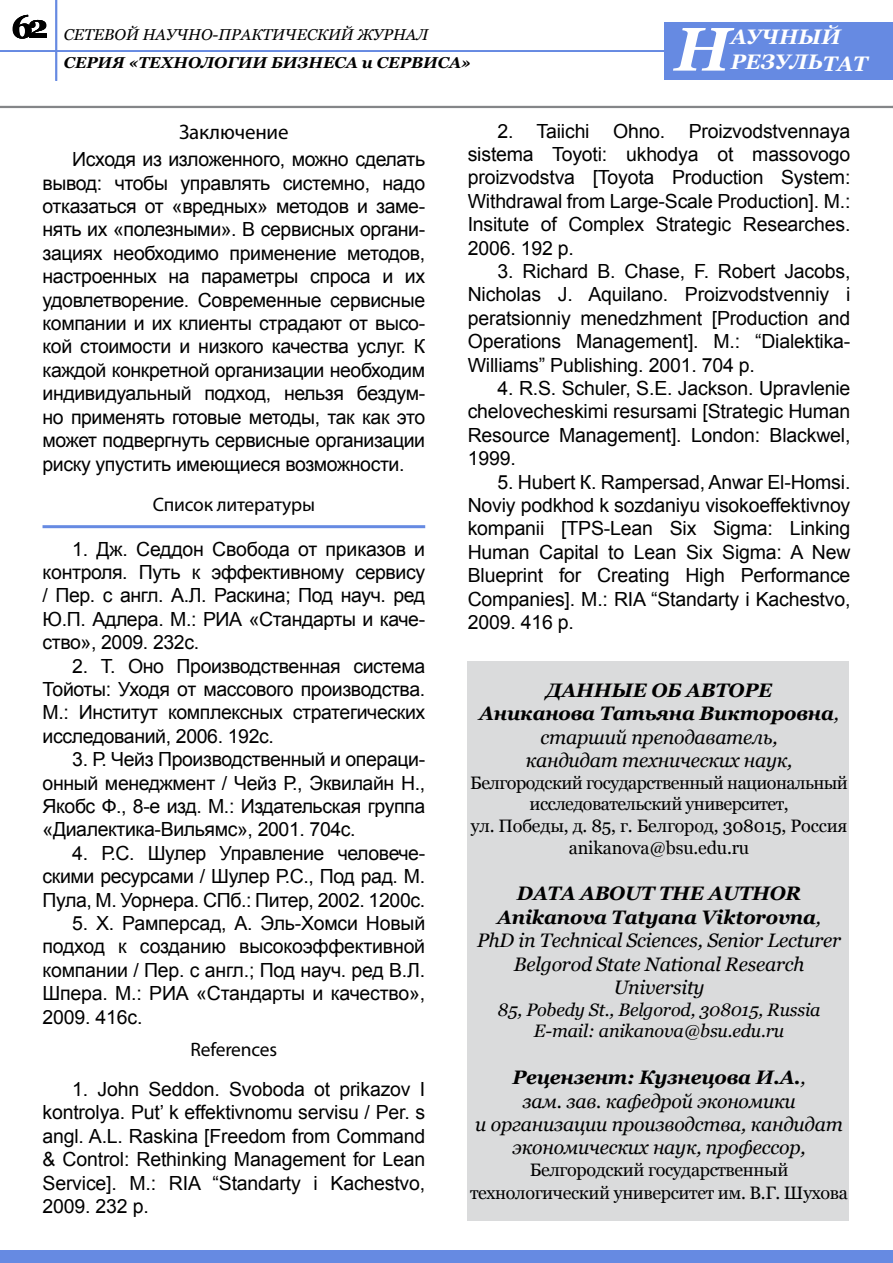
<style>
.page{position:relative;width:893px;height:1263px;background:#fff}
.page>*{position:absolute;margin:0;border:0;box-sizing:border-box;transform-origin:0 0}
.t1{font:italic 700 61.5px "Georgia";color:#fff}
.t2{font:italic 700 21px/25.2px "Georgia";color:#fff}
.t3{font:21px "Myriad Pro";letter-spacing:-.01em;color:#000}
.t4{font:19.5px/23.4px "Arial";letter-spacing:-.01em;color:#000;text-align:justify}
.t5{font:italic 19.5px/23.4px "Georgia";letter-spacing:-.01em;color:#000;text-align:center}
.t6{font:italic 700 19.5px "Georgia";letter-spacing:-.01em;color:#000}
.t7{font:19.5px "Myriad Pro";letter-spacing:-.01em;color:#000}
.t8{font:18px/21.6px "Georgia";letter-spacing:-.02em;color:#000;text-align:center}
.t9{font:italic 18px/21.6px "Georgia";letter-spacing:-.01em;color:#000;text-align:center}
.t10{font:italic 15.75px/28px "Georgia";color:#000}
.t11{font:italic 700 15.75px "Georgia";color:#000}
.s1{font-weight:700}
.s2{font-weight:400}
</style>
<div class="page">
<hr style="left:0;top:106px;width:893px;height:2px;background:#848688">
<hr style="left:56px;top:0;width:1px;height:81px;background:#668ae2">
<div style="left:664px;top:22px;width:229px;height:58px;background:#668ae2"></div>
<hr style="left:0;top:50px;width:680px;height:2px;background:#668ae2">
<div style="left:0;top:1250px;width:893px;height:13px;background:#668ae2"></div>
<div style="left:468px;top:661px;width:381px;height:559px;background:#dadbdc"></div>
<hr style="left:43px;top:525px;width:382px;height:3px;background:#668ae2">
<p class="t10" style="left:64px;top:21px;width:366px;text-indent:-52px"><sup>62</sup> СЕТЕВОЙ НАУЧНО-ПРАКТИЧЕСКИЙ ЖУРНАЛ<br><span class="s1">СЕРИЯ «технологии бизнеса и сер</span></p>
<p class="t11" style="left:411px;top:53px;width:61px">виса»</p>
<p class="t2" style="left:731px;top:24px;width:138px">АУЧНЫЙ<br>РЕЗУЛЬТАТ</p>
<h1 class="t1" style="left:675px;top:9px;width:58px">Н</h1>
<p class="t3" style="left:179px;top:119px;width:111px">Заключение</p>
<p class="t4" style="left:43px;top:148px;width:384px;text-indent:30px">Исходя из изложенного, можно сделать вывод: чтобы управлять системно, надо отказаться от «вредных» методов и заме&shy;нять их «полезными». В сервисных органи&shy;зациях необходимо применение методов, настроенных на параметры спроса и их удовлетворение. Современные сервисные компании и их клиенты страдают от высо&shy;кой стоимости и низкого качества услуг. К каждой конкретной организации необходим индивидуальный подход, нельзя бездум&shy;но применять готовые методы, так как это может подвергнуть сервисные организации риску упустить имеющиеся возможности.</p>
<p class="t7" style="left:153px;top:492px;width:164px">Список литературы</p>
<p class="t4" style="left:43px;top:537px;width:384px;text-indent:30px">1. Дж. Седдон Свобода от приказов и контроля. Путь к эффективному сервису / Пер. с англ. А.Л. Раскина; Под науч. ред Ю.П. Адлера. М.: РИА «Стандарты и каче&shy;ство», 2009. 232с.</p>
<p class="t4" style="left:43px;top:654px;width:384px;text-indent:30px">2. Т. Оно Производственная система Тойоты: Уходя от массового производства.<br>М.: Институт комплексных стратегических исследований, 2006. 192с.</p>
<p class="t4" style="left:43px;top:748px;width:384px;text-indent:30px">3. Р. Чейз Производственный и операци&shy;онный менеджмент / Чейз Р., Эквилайн Н., Якобс Ф., 8-е изд. М.: Издательская группа «Диалектика-Вильямс», 2001. 704с.</p>
<p class="t4" style="left:43px;top:841px;width:384px;text-indent:30px">4. Р.С. Шулер Управление человече&shy;скими ресурсами / Шулер Р.С., Под рад. М.<br>Пула, М. Уорнера. СПб.: Питер, 2002. 1200с.</p>
<p class="t4" style="left:43px;top:912px;width:384px;text-indent:30px">5. Х. Рамперсад, А. Эль-Хомси Новый подход к созданию высокоэффективной компании / Пер. с англ.; Под науч. ред В.Л.<br>Шпера. М.: РИА «Стандарты и качество», 2009. 416с.</p>
<p class="t7" style="left:191px;top:1037px;width:88px">References</p>
<p class="t4" style="left:43px;top:1077px;width:384px;text-indent:30px">1. John Seddon. Svoboda ot prikazov I kontrolya. Put’ k effektivnomu servisu / Per. s angl. A.L. Raskina [Freedom from Command &amp; Control: Rethinking Management for Lean Service]. M.: RIA “Standarty i Kachestvo, 2009. 232 p.</p>
<p class="t4" style="left:468px;top:119px;width:384px;text-indent:30px">2. Taiichi Ohno. Proizvodstvennaya sistema Toyoti: ukhodya ot massovogo proizvodstva [Toyota Production System:<br>Withdrawal from Large-Scale Production]. M.:<br>Insitute of Complex Strategic Researches.<br>2006. 192 p.</p>
<p class="t4" style="left:468px;top:260px;width:384px;text-indent:30px">3. Richard B. Chase, F. Robert Jacobs, Nicholas J. Aquilano. Proizvodstvenniy i peratsionniy menedzhment [Production and Operations Management]. M.: “Dialektika-Williams” Publishing. 2001. 704 p.</p>
<p class="t4" style="left:468px;top:377px;width:384px;text-indent:30px">4. R.S. Schuler, S.E. Jackson. Upravlenie chelovecheskimi resursami [Strategic Human Resource Management]. London: Blackwel, 1999.</p>
<p class="t4" style="left:468px;top:470px;width:384px;text-indent:30px">5. Hubert К. Rampersad, Anwar El-Homsi.<br>Noviy podkhod k sozdaniyu visokoeffektivnoy kompanii [TPS-Lean Six Sigma: Linking Human Capital to Lean Six Sigma: A New Blueprint for Creating High Performance Companies]. M.: RIA “Standarty i Kachestvo, 2009. 416 p.</p>
<p class="t6" style="left:546px;top:678px;width:214px">ДАННЫЕ ОБ АВТОРЕ</p>
<p class="t6" style="left:479px;top:701px;width:361px">Аниканова Татьяна Викторовна<span class="s2">,</span></p>
<p class="t5" style="left:541px;top:725px;width:239px">старший преподаватель,</p>
<p class="t5" style="left:526px;top:749px;width:268px">кандидат технических наук,</p>
<p class="t8" style="left:470px;top:772px;width:379px">Белгородский государственный национальный исследовательский университет,<br>ул. Победы, д. 85, г. Белгород, 308015, Россия anikanova@bsu.edu.ru</p>
<p class="t5" style="left:477px;top:882px;width:366px"><span class="s1">DATA ABOUT THE AUTHOR<br>Anikanova Tatyana Viktorovna</span>,<br>PhD in Technical Sciences, Senior Lecturer<br>Belgorod State National Research<br>University</p>
<p class="t9" style="left:498px;top:999px;width:324px">85, Pobedy St., Belgorod, 308015, Russia<br>E-mail: anikanova@bsu.edu.ru</p>
<p class="t5" style="left:475px;top:1066px;width:369px"><span class="s1">Рецензент: Кузнецова И.А.</span>,<br>зам. зав. кафедрой экономики<br>и организации производства, кандидат экономических наук, профессор,</p>
<p class="t8" style="left:470px;top:1158px;width:379px;line-height:23.4px">Белгородский государственный технологический университет им. В.Г. Шухова</p>
</div>
